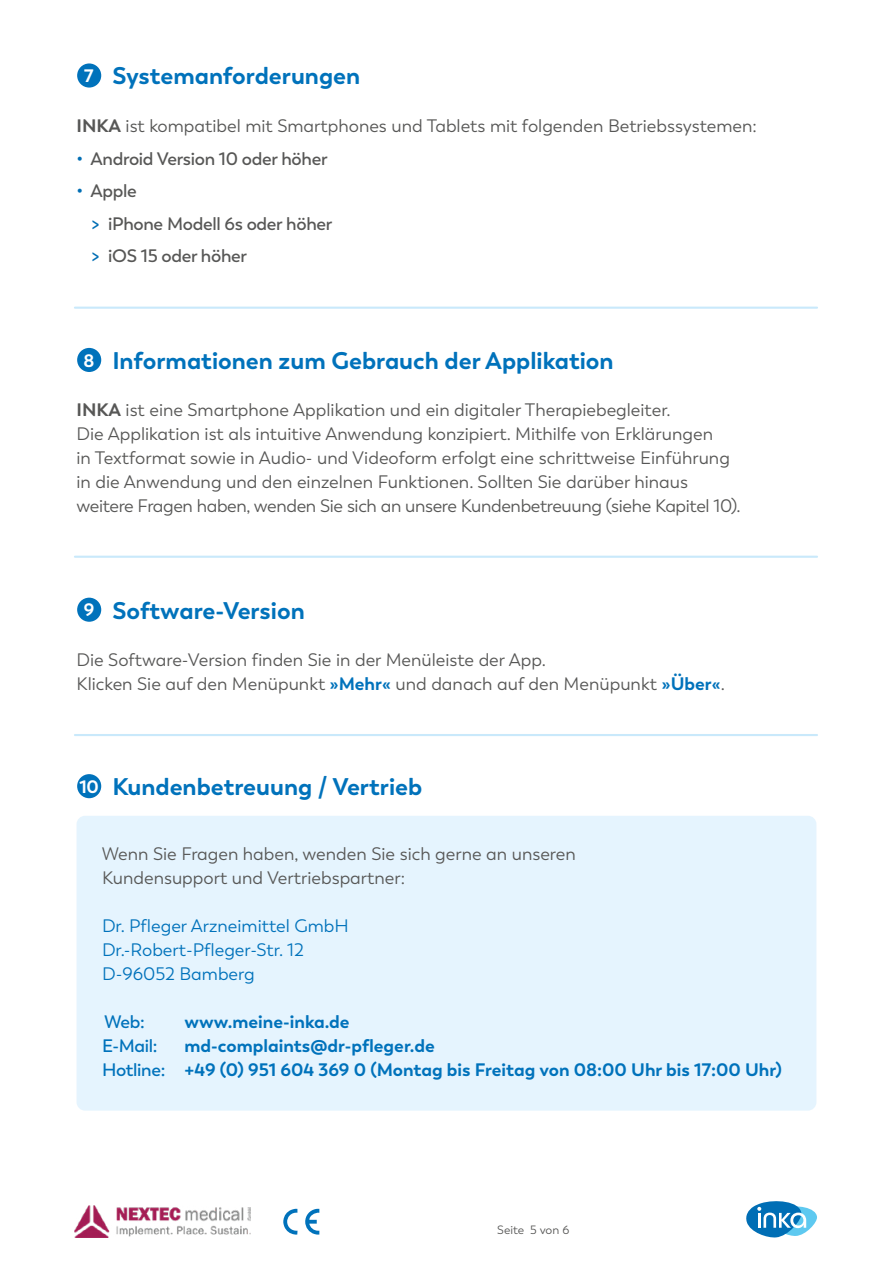
<style>
.page{position:relative;width:893px;height:1263px;background:#fff}
.page>*{position:absolute;margin:0;border:0;box-sizing:border-box;transform-origin:0 0}
.t1{font:700 24px "Boston";color:#0072bb}
.t2{font:18px/24px "Boston";color:#575756}
.t3{font:700 18px/24px "Boston";color:#0072bb}
.t4{font:600 18px/32.5px "Boston";letter-spacing:-.015em;color:#575756}
.t5{font:18px/24px "Boston";color:#0072bb}
.t6{font:600 18px "Boston";letter-spacing:-.015em;color:#0072bb}
.t7{font:12px "Boston";color:#575756}
.s1{font-size:18px;color:#fff}
.s2{font-weight:700}
.s3{color:#006eb4}
.s4{font-weight:700;color:#0072bb}
.s5{font-weight:600}
</style>
<div class="page">
<svg style="left:746px;top:1201px;width:71px;height:37px"></svg>
<svg style="left:305px;top:1209px;width:14px;height:25px"></svg>
<svg style="left:283px;top:1209px;width:15px;height:25px"></svg>
<img style="left:75px;top:1206px;width:176px;height:31px">
<div style="left:77px;top:348px;width:24px;height:24px;background:#0072bb;border-radius:50%"></div>
<div style="left:77px;top:598px;width:24px;height:24px;background:#0072bb;border-radius:50%"></div>
<div style="left:77px;top:63px;width:24px;height:25px;background:#0072bb;border-radius:50%"></div>
<hr style="left:74px;top:307px;width:744px;height:2px;background:#c9e9fb">
<hr style="left:74px;top:556px;width:744px;height:2px;background:#c9e9fb">
<hr style="left:74px;top:734px;width:744px;height:2px;background:#c9e9fb">
<div style="left:77px;top:816px;width:739px;height:294px;background:#e5f4fe;border-radius:9px"></div>
<div style="left:77px;top:774px;width:24px;height:24px;background:#0072bb;border-radius:50%"></div>
<h1 class="t1" style="left:84px;top:61px;width:278px"><span class="s1">7</span> Systemanforderungen</h1>
<p class="t2" style="left:77px;top:114px;width:682px"><span class="s2">INKA</span> ist kompatibel mit Smartphones und Tablets mit folgenden Betriebssystemen:</p>
<p class="t4" style="left:77px;top:142px;width:253px"><span class="s3">•</span> Android Version 10 oder höher</p>
<p class="t4" style="left:91px;top:175px;width:243px;text-indent:-15px"><span class="s3">•</span> Apple<br><span class="s3">&gt;</span> iPhone Modell 6s oder höher <span class="s3">&gt;</span> iOS 15 oder höher</p>
<h1 class="t1" style="left:83px;top:346px;width:532px"><span class="s1">8</span> Informationen zum Gebrauch der Applikation</h1>
<p class="t2" style="left:77px;top:398px;width:663px"><span class="s2">INKA</span> ist eine Smartphone Applikation und ein digitaler Therapiebegleiter.<br>Die Applikation ist als intuitive Anwendung konzipiert. Mithilfe von Erklärungen<br>in Textformat sowie in Audio- und Videoform erfolgt eine schrittweise Einführung in die Anwendung und den einzelnen Funktionen. Sollten Sie darüber hinaus weitere Fragen haben, wenden Sie sich an unsere Kundenbetreuung (siehe Kapitel 10).</p>
<h1 class="t1" style="left:84px;top:595px;width:223px"><span class="s1">9</span> Software-Version</h1>
<p class="t2" style="left:77px;top:648px;width:648px">Die Software-Version finden Sie in der Menüleiste der App.<br>Klicken Sie auf den Menüpunkt <span class="s4">»Mehr«</span> und danach auf den Menüpunkt <span class="s4">»Über«</span>.</p>
<h1 class="t1" style="left:80px;top:772px;width:344px"><span class="s1">10</span> Kundenbetreuung / Vertrieb</h1>
<p class="t2" style="left:102px;top:842px;width:475px">Wenn Sie Fragen haben, wenden Sie sich gerne an unseren<br>Kundensupport und Vertriebspartner:</p>
<p class="t5" style="left:102px;top:914px;width:248px">Dr. Pfleger Arzneimittel GmbH<br>Dr.-Robert-Pfleger-Str. 12<br>D-96052 Bamberg</p>
<p class="t6" style="left:105px;top:1011px;width:42px">Web:</p>
<p class="t3" style="left:185px;top:1010px;width:167px">www.meine-inka.de</p>
<p class="t6" style="left:102px;top:1035px;width:57px">E-Mail:</p>
<p class="t3" style="left:102px;top:1034px;width:681px;text-indent:82px">md-complaints@dr-pfleger.de<br><span class="s5">Hotline:</span> +49 (0) 951 604 369 0 (Montag bis Freitag von 08:00 Uhr bis 17:00 Uhr)</p>
<p class="t7" style="left:497px;top:1223px;width:73px">Seite 5 von 6</p>
</div>
